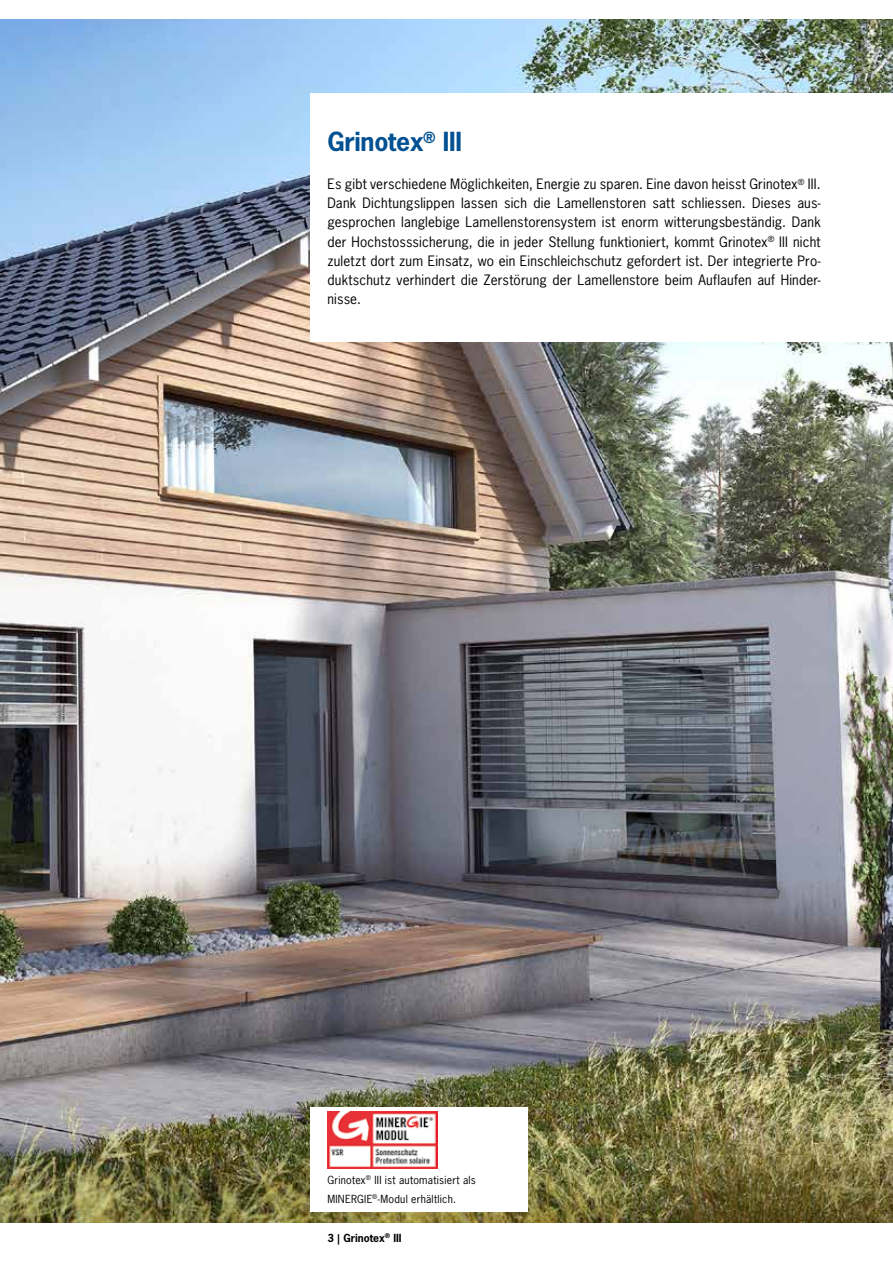
<style>
.page{position:relative;width:893px;height:1263px;background:#fff}
.page>*{position:absolute;margin:0;border:0;box-sizing:border-box;transform-origin:0 0}
.t1{font:700 24.75px "News Gothic";letter-spacing:-.01em;color:#005092}
.t2{font:13.5px/19.2px "News Gothic";letter-spacing:.015em;color:#000;text-align:justify}
.t3{font:10.5px/19.2px "News Gothic";letter-spacing:.025em;color:#000}
.t4{font:700 10.5px "News Gothic";color:#000}
</style>
<div class="page">
<img style="left:0;top:19px;width:893px;height:1203px">
<div style="left:310px;top:1107px;width:218px;height:104px;background:#fff"></div>
<img style="left:327px;top:1111px;width:111px;height:58px">
<div style="left:310px;top:94px;width:583px;height:248px;background:#fff"></div>
<h1 class="t1" style="left:327px;top:125px;width:136px">Grinotex<sup>®</sup> III</h1>
<p class="t2" style="left:327px;top:174px;width:495px">Es gibt verschiedene Möglichkeiten, Energie zu sparen. Eine davon heisst Grinotex<sup>®</sup> III.<br>Dank Dichtungslippen lassen sich die Lamellenstoren satt schliessen. Dieses aus&shy;gesprochen langlebige Lamellenstorensystem ist enorm witterungsbeständig. Dank der Hochstosssicherung, die in jeder Stellung funktioniert, kommt Grinotex<sup>®</sup> III nicht zuletzt dort zum Einsatz, wo ein Einschleichschutz gefordert ist. Der integrierte Pro&shy;duktschutz verhindert die Zerstörung der Lamellenstore beim Auflaufen auf Hinder&shy;nisse.</p>
<p class="t3" style="left:327px;top:1170px;width:150px">Grinotex<sup>®</sup> III ist automatisiert als<br>MINERGIE<sup>®</sup>-Modul erhältlich.</p>
<p class="t4" style="left:327px;top:1231px;width:76px">3 | Grinotex<sup>®</sup> III</p>
</div>
